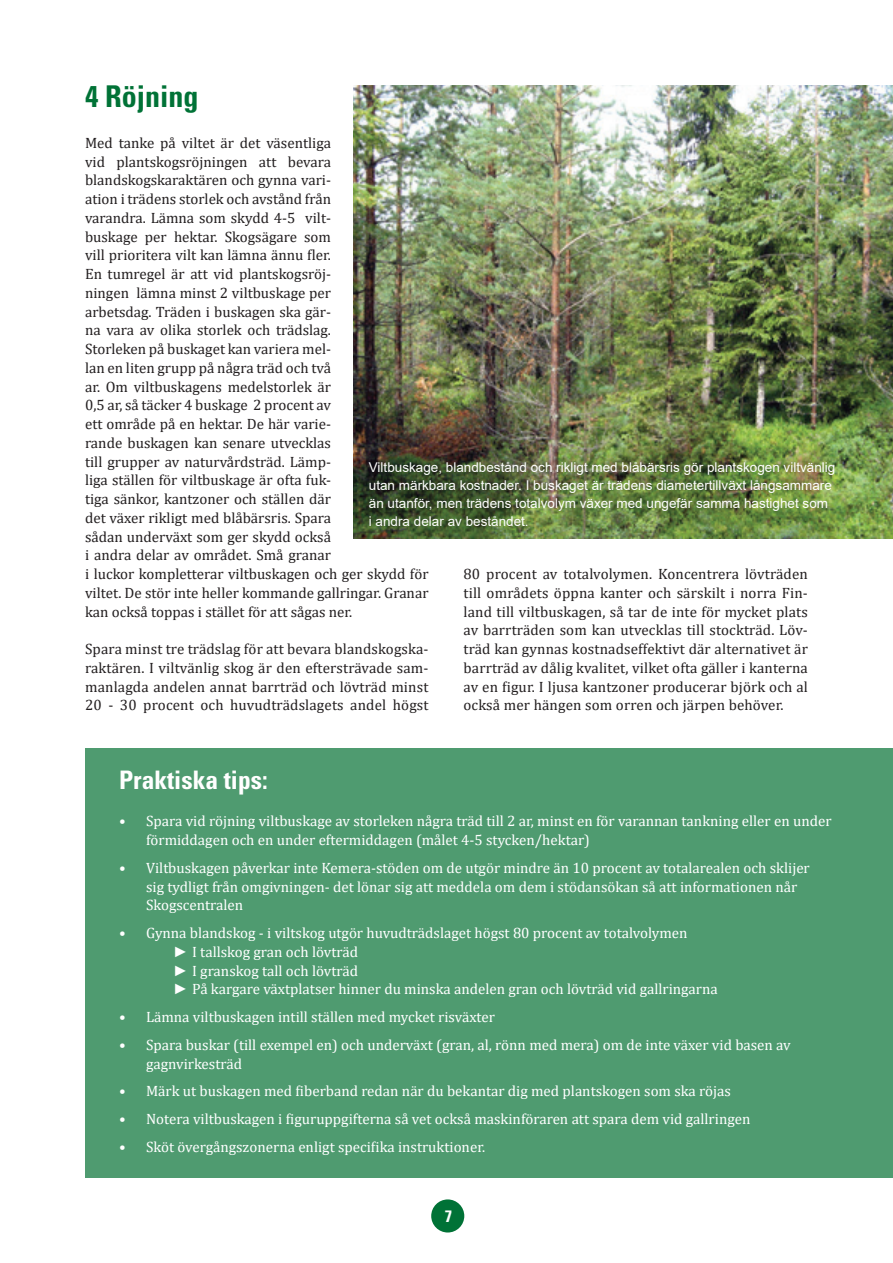
<style>
.page{position:relative;width:893px;height:1263px;background:#fff}
.page>*{position:absolute;margin:0;border:0;box-sizing:border-box;transform-origin:0 0}
.t1{font:700 condensed 30px "Univers LT Std";color:#007236}
.t2{font:700 condensed 25.5px "Univers LT Std";color:#fff}
.t3{font:700 condensed 16.5px "Univers LT Std";color:#fff}
.t4{font:15px/18.8px "Cambria";color:#231f20;text-align:justify}
.t5{font:15px/18.8px "Cambria";color:#fff}
.t6{font:13.5px/18px "Arial";color:#fff}
.s1{font-family:"Century Gothic";font-weight:700}
</style>
<div class="page">
<img style="left:353px;top:85px;width:540px;height:453px">
<div style="left:85px;top:748px;width:808px;height:430px;background:#4f9b70"></div>
<div style="left:431px;top:1199px;width:33px;height:33px;background:#007236;border-radius:50%"></div>
<h1 class="t1" style="left:85px;top:78px;width:115px">4 Röjning</h1>
<p class="t4" style="left:85px;top:133px;width:345px;text-align:left">Med tanke på viltet är det väsentliga<br>vid plantskogsröjningen att bevara blandskogskaraktären och gynna vari-<br>ation i trädens storlek och avstånd från<br>varandra. Lämna som skydd 4-5 vilt-<br>buskage per hektar. Skogsägare som<br>vill prioritera vilt kan lämna ännu fler.<br>En tumregel är att vid plantskogsröj-<br>ningen lämna minst 2 viltbuskage per<br>arbetsdag. Träden i buskagen ska gär-<br>na vara av olika storlek och trädslag.<br>Storleken på buskaget kan variera mel-<br>lan en liten grupp på några träd och två<br>ar. Om viltbuskagens medelstorlek är<br>0,5 ar, så täcker 4 buskage 2 procent av<br>ett område på en hektar. De här varie-<br>rande buskagen kan senare utvecklas<br>till grupper av naturvårdsträd. Lämp-<br>liga ställen för viltbuskage är ofta fuk-<br>tiga sänkor, kantzoner och ställen där<br>det växer rikligt med blåbärsris. Spara<br>sådan underväxt som ger skydd också<br>i andra delar av området. Små granar<br>i luckor kompletterar viltbuskagen och ger skydd för viltet. De stör inte heller kommande gallringar. Granar kan också toppas i stället för att sågas ner.</p>
<p class="t4" style="left:85px;top:639px;width:345px">Spara minst tre trädslag för att bevara blandskogska&shy;raktären. I viltvänlig skog är den eftersträvade sam&shy;manlagda andelen annat barrträd och lövträd minst 20 - 30 procent och huvudträdslagets andel högst</p>
<p class="t6" style="left:369px;top:458px;width:468px">Viltbuskage, blandbestånd och rikligt med blåbärsris gör plantskogen viltvänlig utan märkbara kostnader. I buskaget är trädens diametertillväxt långsammare än utanför, men trädens totalvolym växer med ungefär samma hastighet som<br>i andra delar av beståndet.</p>
<p class="t4" style="left:463px;top:564px;width:346px">80 procent av totalvolymen. Koncentrera lövträden till områdets öppna kanter och särskilt i norra Fin&shy;land till viltbuskagen, så tar de inte för mycket plats av barrträden som kan utvecklas till stockträd. Löv&shy;träd kan gynnas kostnadseffektivt där alternativet är barrträd av dålig kvalitet, vilket ofta gäller i kanterna av en figur. I ljusa kantzoner producerar björk och al också mer hängen som orren och järpen behöver.</p>
<h2 class="t2" style="left:119px;top:764px;width:150px">Praktiska tips:</h2>
<p class="t5" style="left:146px;top:812px;width:687px;text-indent:-27px">• Spara vid röjning viltbuskage av storleken några träd till 2 ar, minst en för varannan tankning eller en under förmiddagen och en under eftermiddagen (målet 4-5 stycken/hektar)</p>
<p class="t5" style="left:146px;top:858px;width:665px;text-indent:-27px">• Viltbuskagen påverkar inte Kemera-stöden om de utgör mindre än 10 procent av totalarealen och sklijer sig tydligt från omgivningen- det lönar sig att meddela om dem i stödansökan så att informationen når<br>Skogscentralen</p>
<p class="t5" style="left:173px;top:923px;width:546px;text-indent:-54px">• Gynna blandskog - i viltskog utgör huvudträdslaget högst 80 procent av totalvolymen<br><span class="s1">►</span> I tallskog gran och lövträd<br><span class="s1">►</span> I granskog tall och lövträd<br><span class="s1">►</span> På kargare växtplatser hinner du minska andelen gran och lövträd vid gallringarna</p>
<p class="t5" style="left:119px;top:1007px;width:378px">• Lämna viltbuskagen intill ställen med mycket risväxter</p>
<p class="t5" style="left:146px;top:1035px;width:646px;text-indent:-27px">• Spara buskar (till exempel en) och underväxt (gran, al, rönn med mera) om de inte växer vid basen av gagnvirkesträd</p>
<p class="t5" style="left:119px;top:1082px;width:613px">• Märk ut buskagen med fiberband redan när du bekantar dig med plantskogen som ska röjas</p>
<p class="t5" style="left:119px;top:1109px;width:633px">• Notera viltbuskagen i figuruppgifterna så vet också maskinföraren att spara dem vid gallringen</p>
<p class="t5" style="left:119px;top:1137px;width:368px">• Sköt övergångszonerna enligt specifika instruktioner.</p>
<p class="t3" style="left:445px;top:1206px;width:9px">7</p>
</div>
